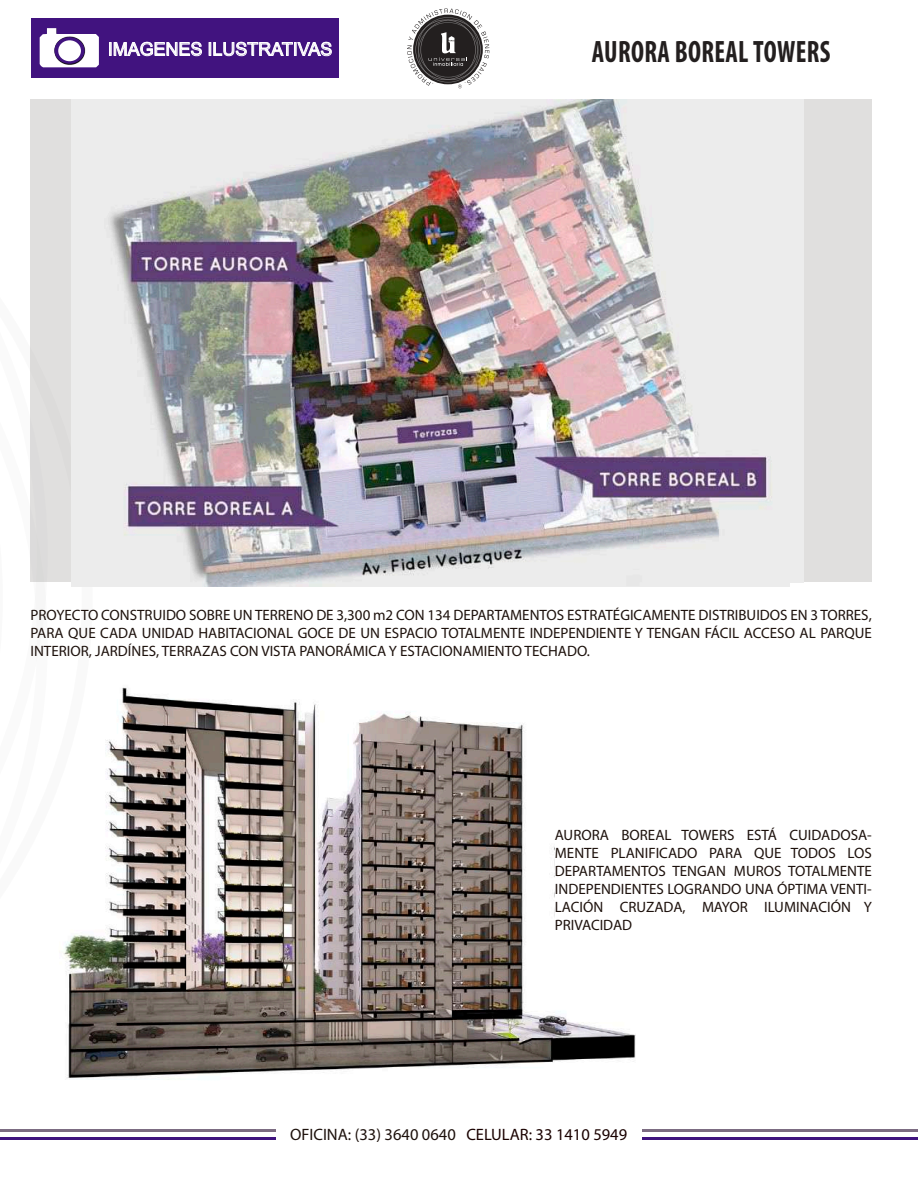
<style>
.page{position:relative;width:918px;height:1188px;background:#fff}
.page>*{position:absolute;margin:0;border:0;box-sizing:border-box;transform-origin:0 0}
.t1{font:700 condensed 31.05px "Myriad Pro";letter-spacing:.015em;color:#231f1f;scale:.87 1}
.t2{font:18px "Arial";color:#fff}
.t3{font:16.5px "Myriad Pro";color:#1d110c}
.t4{font:15px/18px "Myriad Pro";color:#1d110c;text-align:justify}
.s1{color:#1a0201}
</style>
<div class="page">
<img style="left:93px;top:687px;width:543px;height:393px">
<div style="left:555px;top:831px;width:308px;height:97px;background:#fff"></div>
<div style="left:31px;top:99px;width:841px;height:483px;background:#e0dfde"></div>
<svg style="left:63px;top:586px;width:30px;height:492px"></svg>
<svg style="left:30px;top:106px;width:1px;height:476px"></svg>
<hr style="left:642px;top:1129px;width:276px;height:3px;background:#7c6c82">
<hr style="left:642px;top:1137px;width:276px;height:3px;background:#40137f">
<hr style="left:0;top:1129px;width:276px;height:3px;background:#7c6c82">
<hr style="left:0;top:1137px;width:276px;height:3px;background:#40137f">
<div style="left:31px;top:19px;width:308px;height:59px;background:#41137f"></div>
<img style="left:40px;top:28px;width:59px;height:39px">
<svg style="left:54px;top:37px;width:31px;height:27px"></svg>
<div style="left:58px;top:40px;width:23px;height:21px;background:#fff;border-radius:50%"></div>
<div style="left:109px;top:42px;width:3px;height:14px;border:1px solid #fff"></div>
<svg style="left:113px;top:41px;width:89px;height:16px"></svg>
<svg style="left:209px;top:41px;width:123px;height:16px"></svg>
<svg style="left:407px;top:9px;width:82px;height:79px"></svg>
<img style="left:71px;top:99px;width:719px;height:487px">
<p class="t2" style="left:108px;top:37px;width:226px">IMAGENES ILUSTRATIVAS</p>
<h1 class="t1" style="left:592px;top:32px;width:276px">AURORA BOREAL TOWERS</h1>
<p class="t4" style="left:31px;top:605px;width:843px">PROYECTO CONSTRUIDO SOBRE UN TERRENO DE 3,300 m2 CON 134 DEPARTAMENTOS ESTRATÉGICAMENTE DISTRIBUIDOS EN 3 TORRES, PARA QUE CADA UNIDAD HABITACIONAL GOCE DE UN ESPACIO TOTALMENTE INDEPENDIENTE Y TENGAN FÁCIL ACCESO AL PARQUE INTERIOR, JARDÍNES, TERRAZAS CON VISTA PANORÁMICA Y ESTACIONAMIENTO TECHADO.</p>
<p class="t4" style="left:555px;top:826px;width:318px">AURORA BOREAL TOWERS ESTÁ CUIDADOSA-MENTE PLANIFICADO PARA QUE TODOS LOS DEPARTAMENTOS TENGAN MUROS TOTALMENTE INDEPENDIENTES LOGRANDO UNA ÓPTIMA VENTI-LACIÓN CRUZADA, MAYOR ILUMINACIÓN Y PRIVACIDAD</p>
<p class="t3" style="left:290px;top:1125px;width:339px">OFICINA: (33) 3640 0640 <span class="s1">CELULAR: 33 1410 5949</span></p>
</div>
